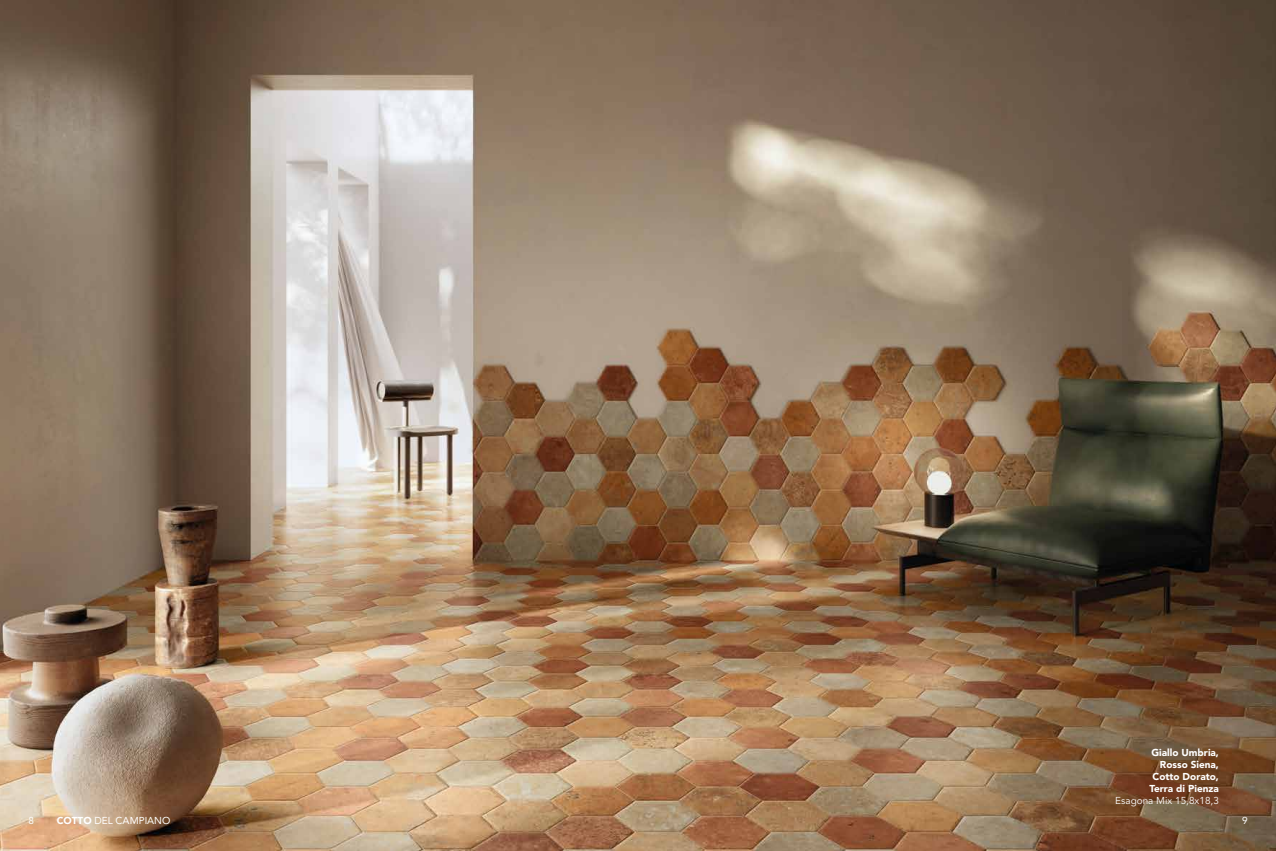
<style>
.page{position:relative;width:1276px;height:851px;background:#fff}
.page>*{position:absolute;margin:0;border:0;box-sizing:border-box;transform-origin:0 0}
.t1{font:900 10px/12px "Avenir LT Std";color:#fff;text-align:right}
.t2{font:10px "Avenir LT Std";color:#fff}
.t3{font:10px "Avenir LT Std";color:#fff}
.s1{font-weight:900}
</style>
<div class="page">
<img style="left:0;top:0;width:1276px;height:850px">
<p class="t1" style="left:1149px;top:746px;width:71px">Giallo Umbria,<br>Rosso Siena,<br>Cotto Dorato,<br>Terra di Pienza</p>
<p class="t2" style="left:1115px;top:794px;width:105px">Esagona Mix 15,8x18,3</p>
<p class="t3" style="left:28px;top:814px;width:7px">8</p>
<p class="t3" style="left:57px;top:814px;width:115px"><span class="s1">COTTO</span> DEL CAMPIANO</p>
<p class="t3" style="left:1242px;top:814px;width:7px">9</p>
</div>
